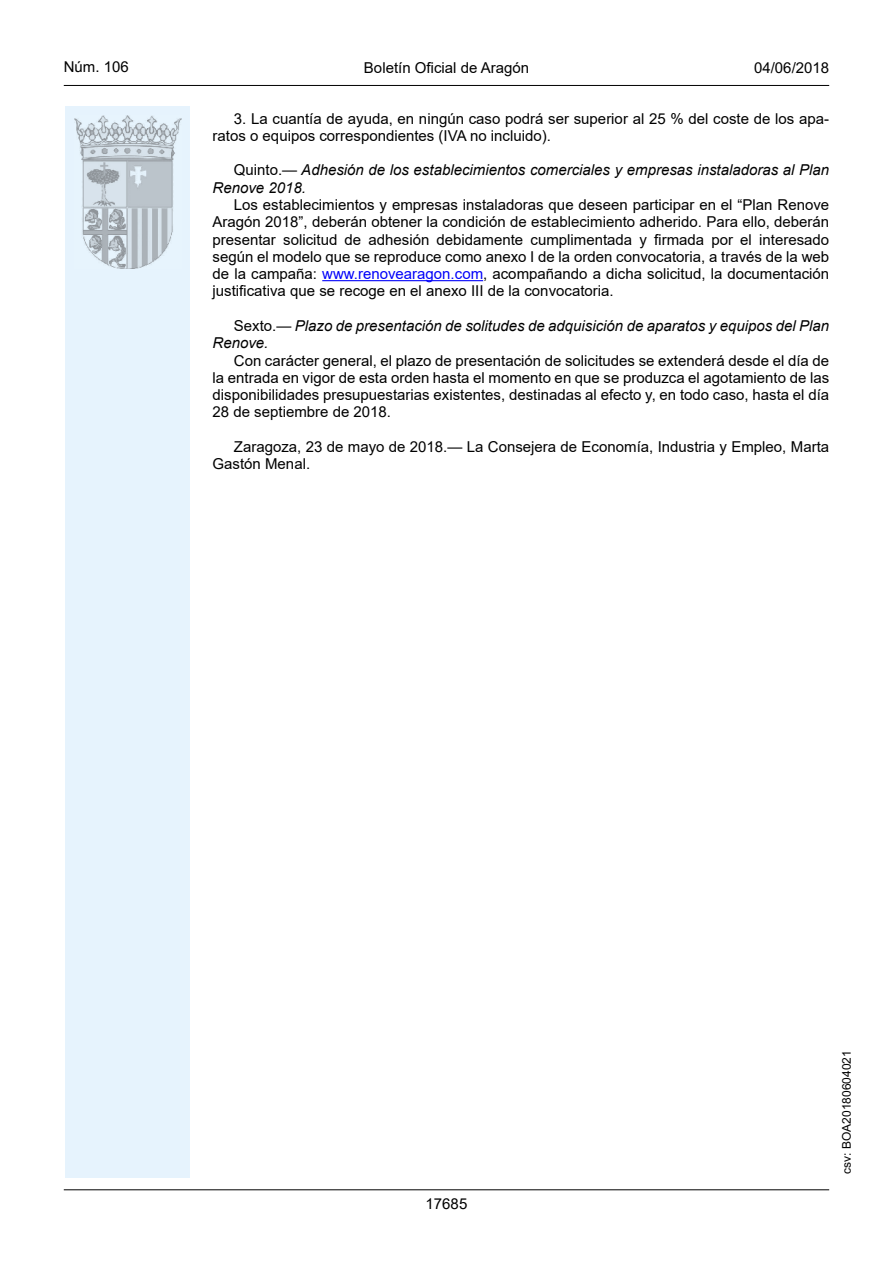
<style>
.page{position:relative;width:893px;height:1263px;background:#fff}
.page>*{position:absolute;margin:0;border:0;box-sizing:border-box;transform-origin:0 0}
.inicio_de_parrafo{font:15px/17.2px "Arial";color:#000}
.inicio_de_parrafo-2{font:italic 15px/17.2px "Arial";color:#000}
.estilo_head-c{font:15px "Arial";color:#000}
.estilo_head-d{font:15px "Arial MT2";color:#000}
.estilo_head-i{font:15px "Arial MT2";color:#000}
.numero_pagina{font:15px "Arial";color:#000}
.estilo_head-i-2{font:12px "Arial MT2";color:#000}
.s1{font-style:normal}
.s2{color:#0100fa}
</style>
<div class="page">
<div style="left:65px;top:106px;width:125px;height:1072px;background:#e6f3fd"></div>
<img style="left:75px;top:115px;width:106px;height:153px">
<hr style="left:64px;top:85px;width:765px;height:1px;background:#000">
<hr style="left:64px;top:1189px;width:765px;height:1px;background:#000">
<hr style="left:322px;top:280px;width:161px;height:1px;background:#0100fa">
<p class="estilo_head-i" style="left:64px;top:57px;width:67px">Núm. 106</p>
<p class="estilo_head-c" style="left:364px;top:57px;width:167px">Boletín Oficial de Aragón</p>
<p class="estilo_head-d" style="left:754px;top:57px;width:77px">04/06/2018</p>
<p class="inicio_de_parrafo" style="left:213px;top:110px;width:618px;text-indent:21px">3. La cuantía de ayuda, en ningún caso podrá ser superior al 25 % del coste de los apa&shy;ratos o equipos correspondientes (IVA no incluido).</p>
<p class="inicio_de_parrafo-2" style="left:213px;top:162px;width:618px;text-indent:21px"><span class="s1">Quinto.—</span> Adhesión de los establecimientos comerciales y empresas instaladoras al Plan<br>Renove 2018.</p>
<p class="inicio_de_parrafo" style="left:213px;top:196px;width:618px;text-align:justify;text-indent:21px">Los establecimientos y empresas instaladoras que deseen participar en el “Plan Renove Aragón 2018”, deberán obtener la condición de establecimiento adherido. Para ello, deberán presentar solicitud de adhesión debidamente cumplimentada y firmada por el interesado según el modelo que se reproduce como anexo I de la orden convocatoria, a través de la web de la campaña: <span class="s2">www.renovearagon.com</span>, acompañando a dicha solicitud, la documentación justificativa que se recoge en el anexo III de la convocatoria.</p>
<p class="inicio_de_parrafo-2" style="left:213px;top:317px;width:618px;text-indent:21px"><span class="s1">Sexto.—</span> Plazo de presentación de solitudes de adquisición de aparatos y equipos del Plan<br>Renove.</p>
<p class="inicio_de_parrafo" style="left:213px;top:351px;width:618px;text-align:justify;text-indent:21px">Con carácter general, el plazo de presentación de solicitudes se extenderá desde el día de la entrada en vigor de esta orden hasta el momento en que se produzca el agotamiento de las disponibilidades presupuestarias existentes, destinadas al efecto y, en todo caso, hasta el día 28 de septiembre de 2018.</p>
<p class="inicio_de_parrafo" style="left:213px;top:438px;width:618px;text-indent:21px">Zaragoza, 23 de mayo de 2018.— La Consejera de Economía, Industria y Empleo, Marta<br>Gastón Menal.</p>
<p class="numero_pagina" style="left:426px;top:1193px;width:43px">17685</p>
<p class="estilo_head-i-2" style="left:838px;top:1174px;width:125px;rotate:-90deg">csv: BOA20180604021</p>
</div>
